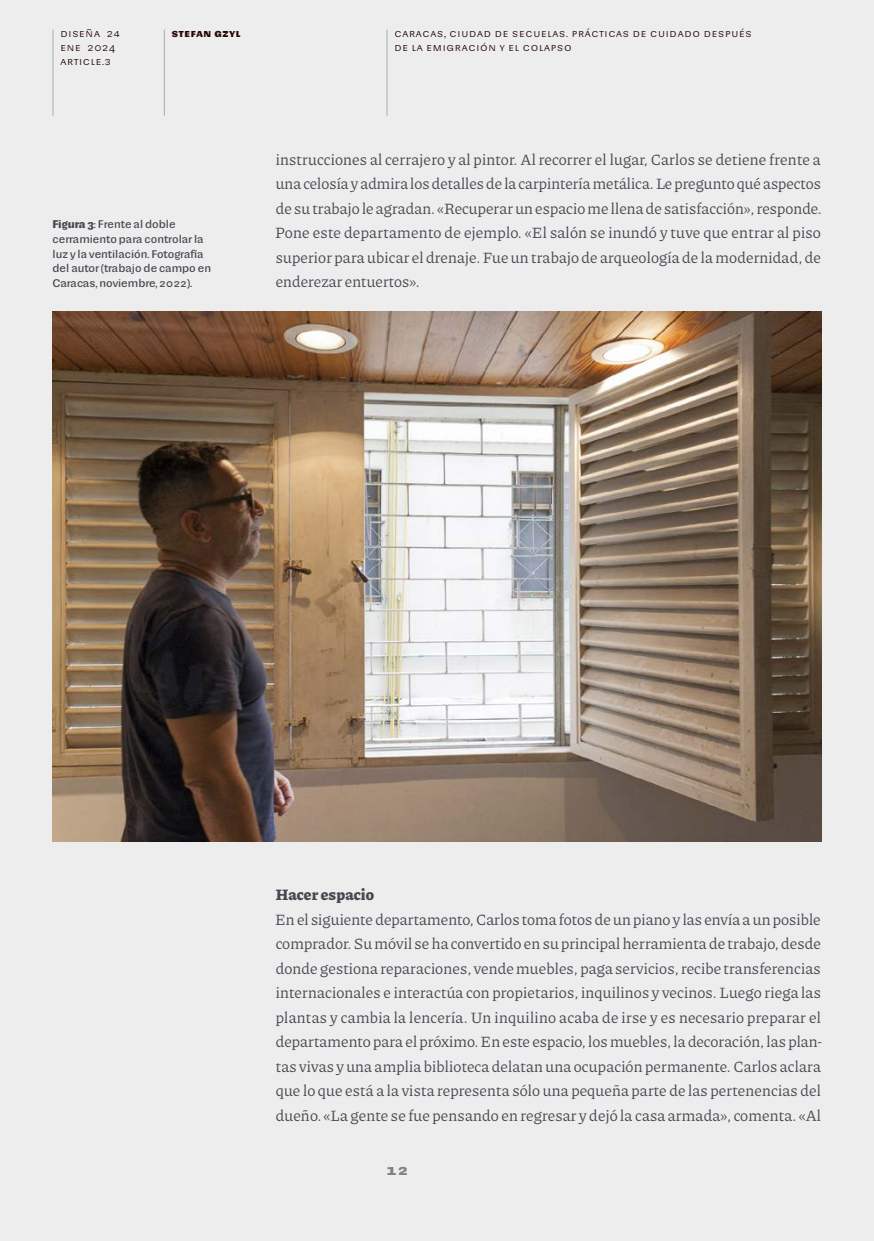
<style>
.page{position:relative;width:874px;height:1241px;background:#fff}
.page>*{position:absolute;margin:0;border:0;box-sizing:border-box;transform-origin:0 0}
.t1{font:15.75px/24.5px "Piazzolla";letter-spacing:.01em;color:#4c4651;text-align:justify}
.t2{font:800 15.75px "Piazzolla";letter-spacing:.01em;color:#4c4651}
.t3{font:700 14px "Sudamerican Grotesk";color:#828282}
.t4{font:10.5px/14.7px "Sudamerican Grotesk";color:#4c4651}
.t5{font:10.5px/14px "Sudamerican Grotesk";letter-spacing:.07em;color:#260808}
.t6{font:700 10.5px "Sudamerican Grotesk";letter-spacing:.07em;color:#260808}
.s1{font-weight:700}
</style>
<div class="page">
<div style="left:0;top:0;width:873px;height:1240px;background:#ededed"></div>
<hr style="left:52px;top:30px;width:1px;height:85px;background:#ababab">
<hr style="left:164px;top:30px;width:1px;height:85px;background:#ababab">
<hr style="left:386px;top:30px;width:1px;height:85px;background:#ababab">
<img style="left:52px;top:311px;width:769px;height:530px">
<p class="t5" style="left:60px;top:26px;width:61px">Diseña 24 ene 2024 article.3</p>
<p class="t6" style="left:172px;top:24px;width:70px">Stefan Gzyl</p>
<p class="t5" style="left:394px;top:26px;width:358px">Caracas, ciudad de secuelas. Prácticas de cuidado después de la emigración y el colapso</p>
<p class="t4" style="left:52px;top:217px;width:160px"><span class="s1">Figura 3</span>: Frente al doble cerramiento para controlar la luz y la ventilación. Fotografía del autor (trabajo de campo en<br>Caracas, noviembre, 2022).</p>
<p class="t1" style="left:275px;top:146px;width:548px">instrucciones al cerrajero y al pintor. Al recorrer el lugar, Carlos se detiene frente a una celosía y admira los detalles de la carpintería metálica. Le pregunto qué aspectos de su trabajo le agradan. «Recuperar un espacio me llena de satisfacción», responde.<br>Pone este departamento de ejemplo. «El salón se inundó y tuve que entrar al piso superior para ubicar el drenaje. Fue un trabajo de arqueología de la modernidad, de enderezar entuertos».</p>
<p class="t2" style="left:275px;top:883px;width:100px">Hacer espacio</p>
<p class="t1" style="left:275px;top:906px;width:548px">En el siguiente departamento, Carlos toma fotos de un piano y las envía a un posible comprador. Su móvil se ha convertido en su principal herramienta de trabajo, desde donde gestiona reparaciones, vende muebles, paga servicios, recibe transferencias internacionales e interactúa con propietarios, inquilinos y vecinos. Luego riega las plantas y cambia la lencería. Un inquilino acaba de irse y es necesario preparar el departamento para el próximo. En este espacio, los muebles, la decoración, las plan&shy;tas vivas y una amplia biblioteca delatan una ocupación permanente. Carlos aclara que lo que está a la vista representa sólo una pequeña parte de las pertenencias del dueño. «La gente se fue pensando en regresar y dejó la casa armada», comenta. «Al</p>
<p class="t3" style="left:386px;top:1158px;width:23px">12</p>
</div>
